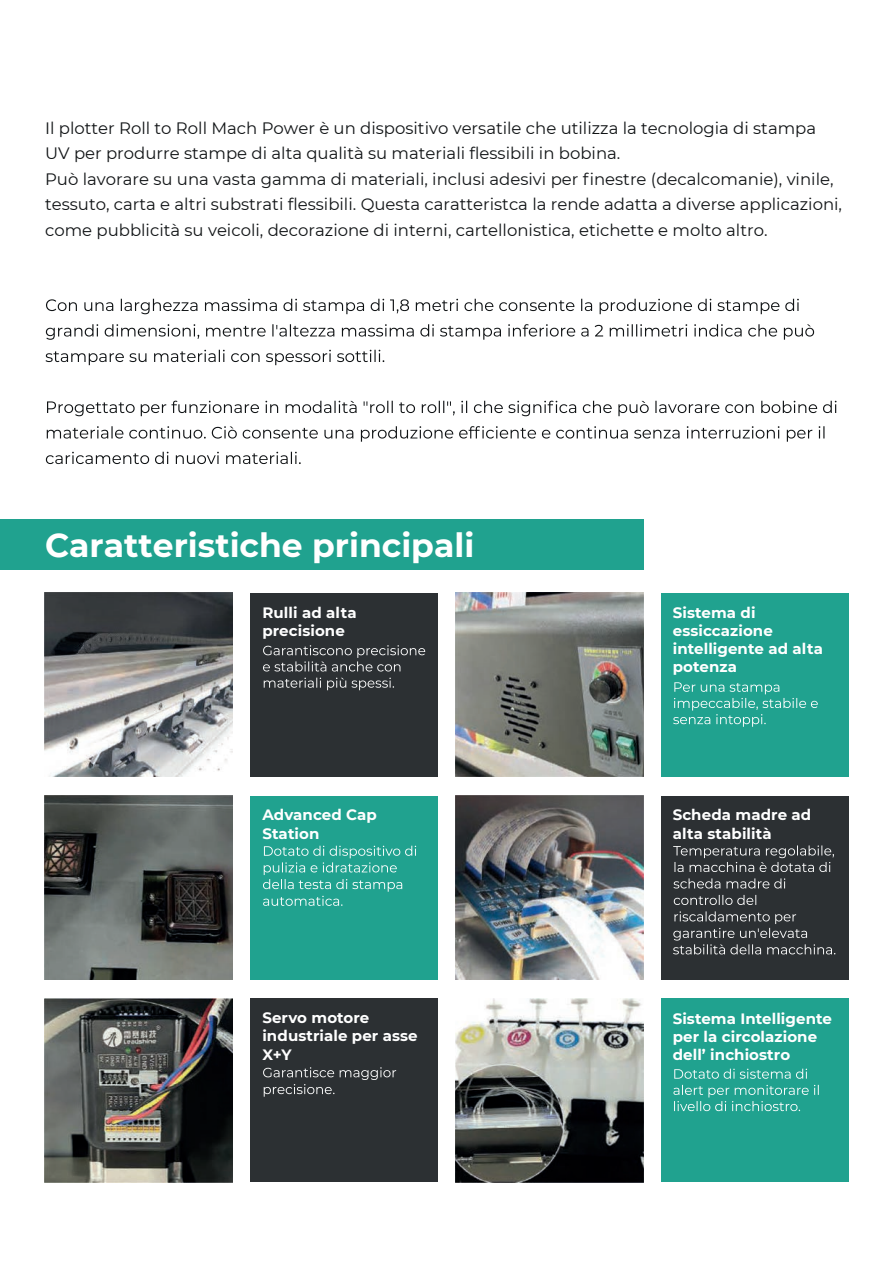
<style>
.page{position:relative;width:893px;height:1263px;background:#fff}
.page>*{position:absolute;margin:0;border:0;box-sizing:border-box;transform-origin:0 0}
.t1{font:700 33px "Montserrat";color:#fff}
.t2{font:16.5px/25.5px "Montserrat";color:#101315}
.t3{font:700 15px/18px "Montserrat";letter-spacing:.005em;color:#fff}
</style>
<div class="page">
<div style="left:0;top:519px;width:643px;height:51px;background:#20a28f"></div>
<div style="left:250px;top:593px;width:188px;height:183px;background:#2c3033"></div>
<div style="left:250px;top:796px;width:188px;height:183px;background:#20a28f"></div>
<div style="left:661px;top:593px;width:187px;height:183px;background:#20a28f"></div>
<div style="left:661px;top:796px;width:187px;height:183px;background:#2c3033"></div>
<img style="left:45px;top:593px;width:188px;height:183px">
<img style="left:455px;top:998px;width:188px;height:184px">
<img style="left:455px;top:593px;width:188px;height:183px">
<img style="left:455px;top:796px;width:188px;height:183px">
<img style="left:45px;top:796px;width:188px;height:183px">
<img style="left:45px;top:998px;width:188px;height:184px">
<div style="left:250px;top:999px;width:188px;height:183px;background:#2c3033"></div>
<div style="left:661px;top:999px;width:187px;height:183px;background:#20a28f"></div>
<svg style="left:674px;top:1069px;width:133px;height:10px"></svg>
<svg style="left:673px;top:1085px;width:146px;height:26px"></svg>
<svg style="left:673px;top:845px;width:161px;height:27px"></svg>
<svg style="left:673px;top:878px;width:112px;height:10px"></svg>
<svg style="left:674px;top:895px;width:82px;height:10px"></svg>
<svg style="left:673px;top:911px;width:162px;height:43px"></svg>
<svg style="left:673px;top:682px;width:145px;height:45px"></svg>
<svg style="left:263px;top:1067px;width:133px;height:30px"></svg>
<svg style="left:263px;top:645px;width:162px;height:26px"></svg>
<svg style="left:264px;top:678px;width:130px;height:12px"></svg>
<svg style="left:263px;top:846px;width:153px;height:60px"></svg>
<svg style="left:46px;top:299px;width:753px;height:15px"></svg>
<svg style="left:46px;top:324px;width:768px;height:16px"></svg>
<svg style="left:46px;top:350px;width:338px;height:15px"></svg>
<svg style="left:47px;top:401px;width:789px;height:41px"></svg>
<svg style="left:46px;top:452px;width:255px;height:12px"></svg>
<p class="t2" style="left:45px;top:115px;width:798px">Il plotter Roll to Roll Mach Power è un dispositivo versatile che utilizza la tecnologia di stampa UV per produrre stampe di alta qualità su materiali flessibili in bobina.<br>Può lavorare su una vasta gamma di materiali, inclusi adesivi per finestre (decalcomanie), vinile, tessuto, carta e altri substrati flessibili. Questa caratteristca la rende adatta a diverse applicazioni, come pubblicità su veicoli, decorazione di interni, cartellonistica, etichette e molto altro.</p>
<h1 class="t1" style="left:45px;top:521px;width:431px">Caratteristiche principali</h1>
<p class="t3" style="left:262px;top:603px;width:96px">Rulli ad alta precisione</p>
<p class="t3" style="left:262px;top:805px;width:116px;line-height:18.6px">Advanced Cap<br>Station</p>
<p class="t3" style="left:262px;top:1007px;width:157px;line-height:18.6px">Servo motore industriale per asse<br>X+Y</p>
<p class="t3" style="left:673px;top:603px;width:152px">Sistema di essiccazione intelligente ad alta potenza</p>
<p class="t3" style="left:673px;top:805px;width:140px">Scheda madre ad alta stabilità</p>
<p class="t3" style="left:673px;top:1008px;width:161px">Sistema Intelligente per la circolazione dell’ inchiostro</p>
</div>
